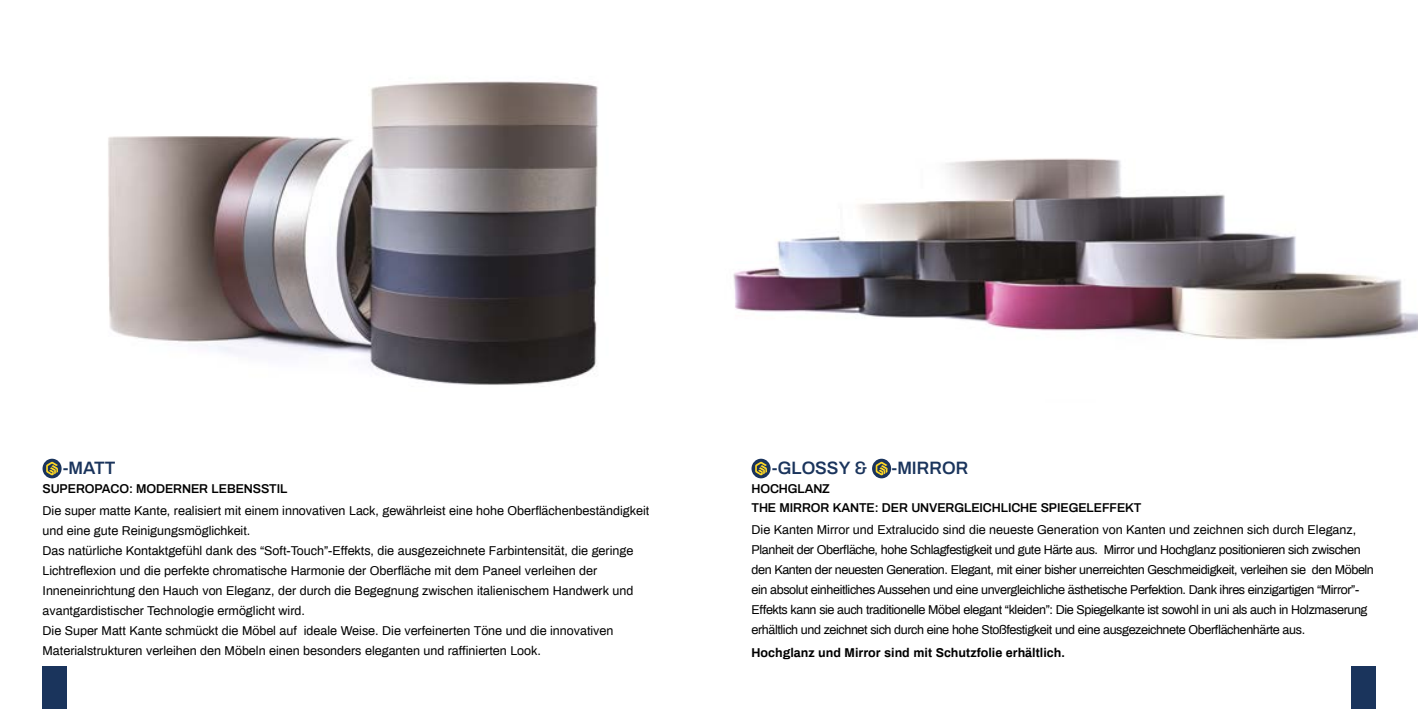
<style>
.page{position:relative;width:1418px;height:709px;background:#fff}
.page>*{position:absolute;margin:0;border:0;box-sizing:border-box;transform-origin:0 0}
.t1{font:600 17.5px "Archivo";color:#1a345c}
.t2{font:12.5px/20px "Archivo";color:#000}
.t3{font:12.5px/20px "Archivo";letter-spacing:-.03em;color:#000}
.t4{font:600 12.5px/18.8px "Archivo";letter-spacing:-.01em;color:#000}
.t5{font:700 12.5px "Archivo";color:#000}
</style>
<div class="page">
<img style="left:108px;top:81px;width:490px;height:304px">
<img style="left:733px;top:158px;width:684px;height:182px">
<div style="left:1350px;top:666px;width:25px;height:43px;background:#1a345c"></div>
<div style="left:43px;top:666px;width:24px;height:43px;background:#1a345c"></div>
<div style="left:43px;top:459px;width:19px;height:19px;background:#1a345c;border-radius:50%"></div>
<svg style="left:46px;top:461px;width:12px;height:14px"></svg>
<div style="left:751px;top:459px;width:19px;height:19px;background:#1a345c;border-radius:50%"></div>
<svg style="left:755px;top:461px;width:12px;height:14px"></svg>
<svg style="left:872px;top:459px;width:19px;height:19px"></svg>
<svg style="left:875px;top:461px;width:12px;height:14px"></svg>
<h1 class="t1" style="left:63px;top:456px;width:54px">-MATT</h1>
<p class="t4" style="left:43px;top:479px;width:246px">SUPEROPACO: MODERNER LEBENSSTIL</p>
<p class="t2" style="left:43px;top:500px;width:608px">Die super matte Kante, realisiert mit einem innovativen Lack, gewährleist eine hohe Oberflächenbeständigkeit und eine gute Reinigungsmöglichkeit.<br>Das natürliche Kontaktgefühl dank des “Soft-Touch”-Effekts, die ausgezeichnete Farbintensität, die geringe Lichtreflexion und die perfekte chromatische Harmonie der Oberfläche mit dem Paneel verleihen der Inneneinrichtung den Hauch von Eleganz, der durch die Begegnung zwischen italienischem Handwerk und avantgardistischer Technologie ermöglicht wird.<br>Die Super Matt Kante schmückt die Möbel auf ideale Weise. Die verfeinerten Töne und die innovativen Materialstrukturen verleihen den Möbeln einen besonders eleganten und raffinierten Look.</p>
<h1 class="t1" style="left:771px;top:456px;width:97px">-GLOSSY &amp;</h1>
<h1 class="t1" style="left:891px;top:456px;width:78px">-MIRROR</h1>
<p class="t4" style="left:751px;top:479px;width:391px">HOCHGLANZ<br>THE MIRROR KANTE: DER UNVERGLEICHLICHE SPIEGELEFFEKT</p>
<p class="t3" style="left:751px;top:519px;width:624px">Die Kanten Mirror und Extralucido sind die neueste Generation von Kanten und zeichnen sich durch Eleganz, Planheit der Oberfläche, hohe Schlagfestigkeit und gute Härte aus. Mirror und Hochglanz positionieren sich zwischen den Kanten der neuesten Generation. Elegant, mit einer bisher unerreichten Geschmeidigkeit, verleihen sie den Möbeln ein absolut einheitliches Aussehen und eine unvergleichliche ästhetische Perfektion. Dank ihres einzigartigen “Mirror”- Effekts kann sie auch traditionelle Möbel elegant “kleiden”: Die Spiegelkante ist sowohl in uni als auch in Holzmaserung erhältlich und zeichnet sich durch eine hohe Stoßfestigkeit und eine ausgezeichnete Oberflächenhärte aus.</p>
<p class="t5" style="left:751px;top:643px;width:315px">Hochglanz und Mirror sind mit Schutzfolie erhältlich.</p>
</div>
